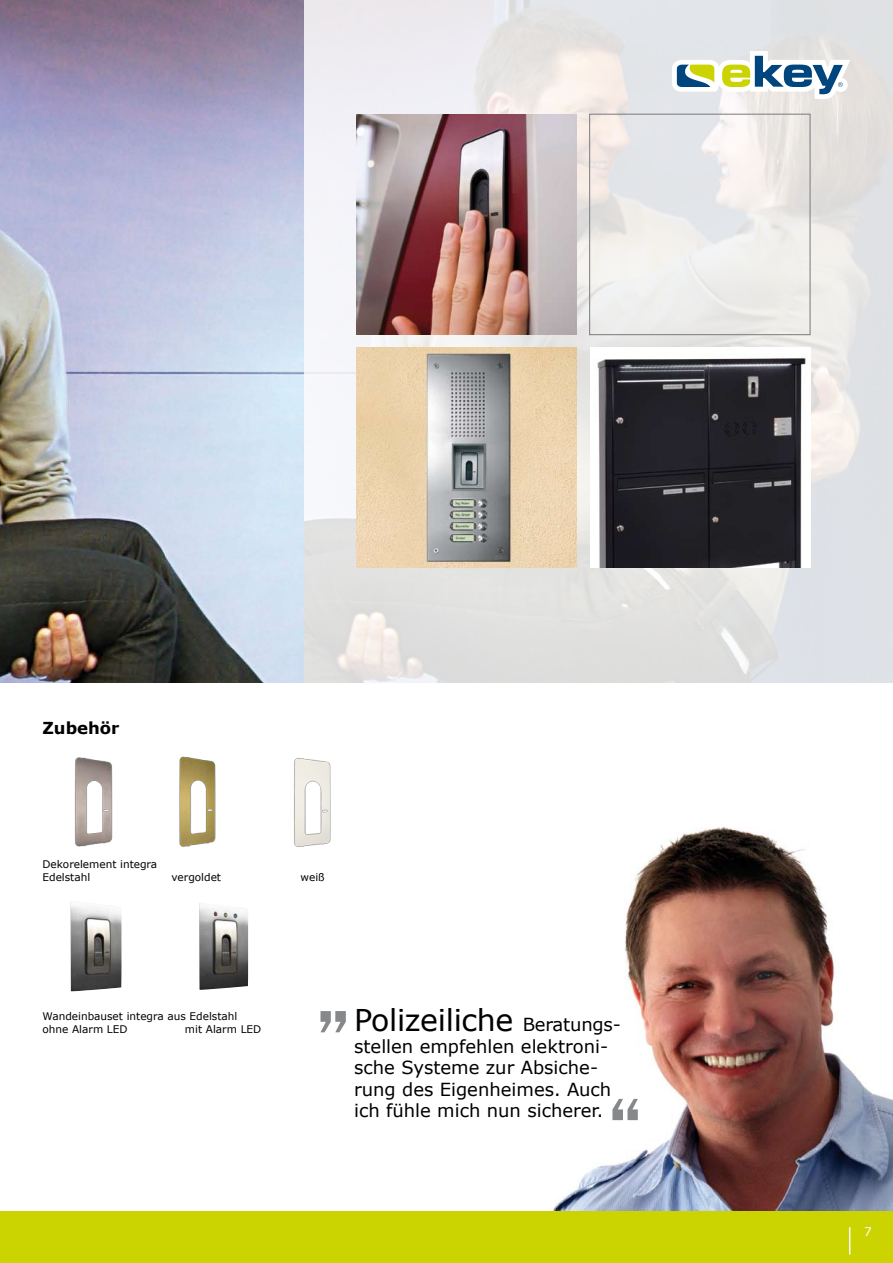
<style>
.page{position:relative;width:893px;height:1263px;background:#fff}
.page>*{position:absolute;margin:0;border:0;box-sizing:border-box;transform-origin:0 0}
.t1{font:600 78px "Franklin Gothic";color:#87888a}
.t2{font:30px "Verdana";letter-spacing:-.01em;color:#000}
.t3{font:18px/21.6px "Verdana";color:#000}
.t4{font:700 16.5px "Verdana";color:#000}
.t5{font:12px "Verdana";color:#fff}
.t6{font:10.5px/12.6px "Verdana";color:#000}
.s1{font-size:18px}
</style>
<div class="page">
<img style="left:534px;top:827px;width:359px;height:385px">
<div style="left:0;top:1212px;width:893px;height:51px;background:#cbd300"></div>
<svg style="left:849px;top:1227px;width:1px;height:27px"></svg>
<svg style="left:0;top:0;width:303px;height:683px;background:#a5a7b9"></svg>
<img style="left:74px;top:757px;width:39px;height:90px">
<img style="left:179px;top:756px;width:37px;height:91px">
<img style="left:294px;top:758px;width:37px;height:89px">
<div style="left:589px;top:114px;width:222px;height:221px;border:1px solid #868689"></div>
<img style="left:356px;top:347px;width:221px;height:221px">
<img style="left:356px;top:114px;width:221px;height:221px">
<img style="left:593px;top:353px;width:214px;height:215px">
<svg style="left:672px;top:51px;width:178px;height:48px"></svg>
<img style="left:71px;top:906px;width:51px;height:85px">
<img style="left:199px;top:903px;width:49px;height:87px">
<h3 class="t4" style="left:43px;top:718px;width:78px">Zubehör</h3>
<p class="t6" style="left:43px;top:858px;width:116px">Dekorelement integra<br>Edelstahl</p>
<p class="t6" style="left:172px;top:870px;width:51px">vergoldet</p>
<p class="t6" style="left:301px;top:870px;width:26px">weiß</p>
<p class="t6" style="left:43px;top:1010px;width:196px">Wandeinbauset integra aus Edelstahl ohne Alarm LED</p>
<p class="t6" style="left:185px;top:1022px;width:78px">mit Alarm LED</p>
<h1 class="t1" style="left:316px;top:948px;width:36px">„</h1>
<h2 class="t2" style="left:354px;top:1001px;width:268px">Polizeiliche <span class="s1">Beratungs-</span></h2>
<h3 class="t3" style="left:354px;top:1034px;width:259px">stellen empfehlen elektroni&shy;sche Systeme zur Absiche&shy;rung des Eigenheimes. Auch ich fühle mich nun sicherer.</h3>
<h1 class="t1" style="left:608px;top:1077px;width:36px">“</h1>
<p class="t5" style="left:864px;top:1224px;width:9px">7</p>
</div>
